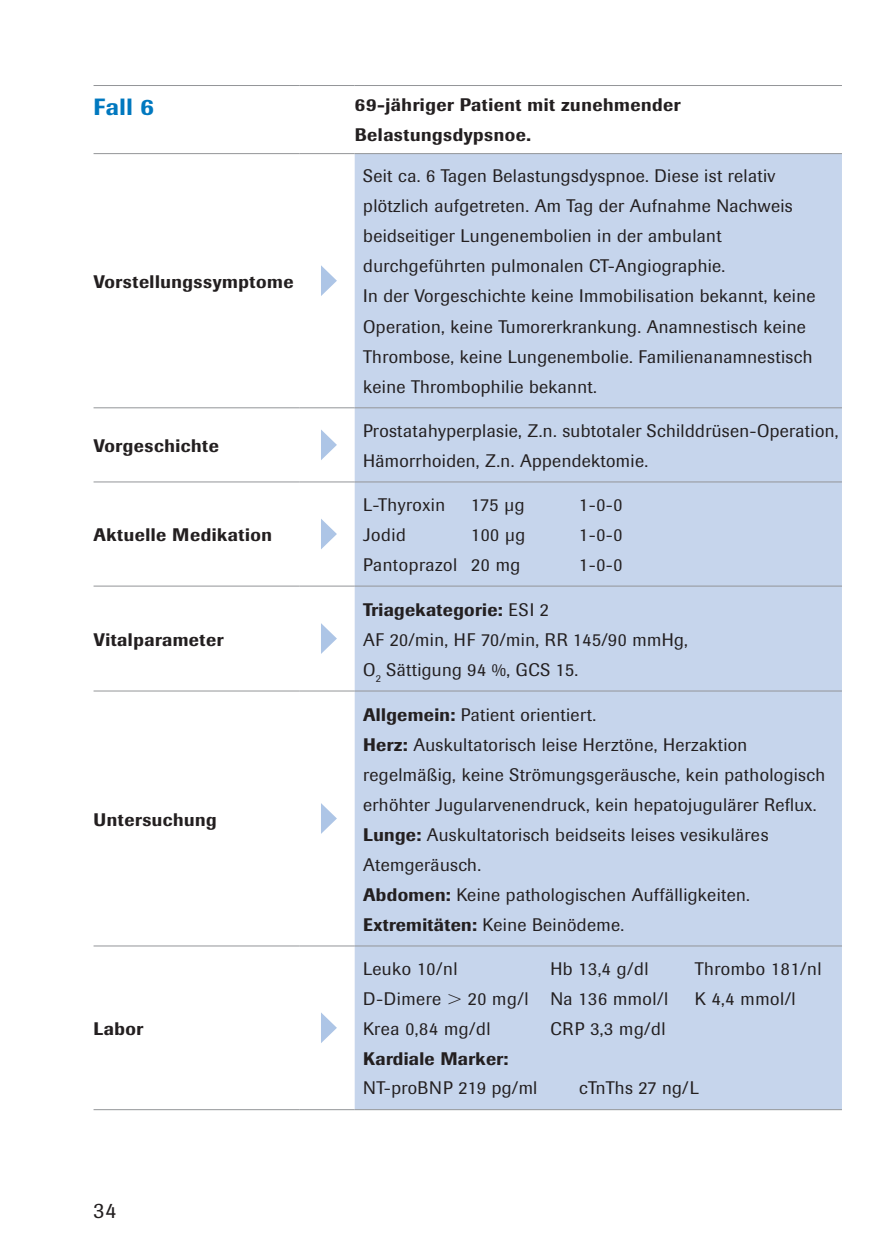
<style>
.page{position:relative;width:893px;height:1259px;background:#fff}
.page>*{position:absolute;margin:0;border:0;box-sizing:border-box;transform-origin:0 0}
.t1{font:500 23.4px "Imago";color:#0078bf}
.t2{font:21.6px "Imago";color:#231f20}
.t3{font:18px/30px "Imago";letter-spacing:.02em;color:#231f20}
.t4{font:500 18px/30px "Imago";letter-spacing:.03em;color:#231f20}
.s1{font-weight:500}
</style>
<div class="page">
<div style="left:355px;top:154px;width:487px;height:955px;background:#c6d5ec"></div>
<hr style="left:94px;top:85px;width:206px;height:1px;background:#939598">
<hr style="left:300px;top:85px;width:55px;height:1px;background:#939598">
<hr style="left:355px;top:85px;width:487px;height:1px;background:#939598">
<hr style="left:94px;top:153px;width:206px;height:1px;background:#939598">
<hr style="left:355px;top:153px;width:487px;height:1px;background:#939598">
<hr style="left:94px;top:407px;width:206px;height:1px;background:#939598">
<hr style="left:355px;top:407px;width:487px;height:1px;background:#939598">
<hr style="left:94px;top:481px;width:206px;height:1px;background:#939598">
<hr style="left:355px;top:481px;width:487px;height:1px;background:#939598">
<hr style="left:94px;top:585px;width:206px;height:1px;background:#939598">
<hr style="left:355px;top:585px;width:487px;height:1px;background:#939598">
<hr style="left:94px;top:690px;width:206px;height:1px;background:#939598">
<hr style="left:355px;top:690px;width:487px;height:1px;background:#939598">
<hr style="left:94px;top:945px;width:206px;height:1px;background:#939598">
<hr style="left:355px;top:945px;width:487px;height:1px;background:#939598">
<hr style="left:94px;top:1109px;width:206px;height:1px;background:#939598">
<hr style="left:355px;top:1109px;width:487px;height:1px;background:#939598">
<hr style="left:300px;top:153px;width:55px;height:1px;background:#939598">
<hr style="left:300px;top:407px;width:55px;height:1px;background:#939598">
<hr style="left:300px;top:481px;width:55px;height:1px;background:#939598">
<hr style="left:300px;top:585px;width:55px;height:1px;background:#939598">
<hr style="left:300px;top:690px;width:55px;height:1px;background:#939598">
<hr style="left:300px;top:945px;width:55px;height:1px;background:#939598">
<hr style="left:300px;top:1109px;width:55px;height:1px;background:#939598">
<svg style="left:321px;top:265px;width:16px;height:31px"></svg>
<svg style="left:321px;top:429px;width:16px;height:31px"></svg>
<svg style="left:321px;top:519px;width:16px;height:30px"></svg>
<svg style="left:321px;top:623px;width:16px;height:31px"></svg>
<svg style="left:321px;top:803px;width:16px;height:31px"></svg>
<svg style="left:321px;top:1012px;width:16px;height:31px"></svg>
<svg style="left:449px;top:993px;width:12px;height:11px"></svg>
<p class="t1" style="left:94px;top:93px;width:62px">Fall 6</p>
<p class="t4" style="left:355px;top:89px;width:327px">69-jähriger Patient mit zunehmender<br>Belastungsdypsnoe.</p>
<p class="t4" style="left:94px;top:266px;width:201px">Vorstellungssymptome</p>
<p class="t4" style="left:94px;top:431px;width:127px">Vorgeschichte</p>
<p class="t4" style="left:94px;top:520px;width:180px">Aktuelle Medikation</p>
<p class="t4" style="left:94px;top:624px;width:131px">Vitalparameter</p>
<p class="t4" style="left:94px;top:804px;width:125px">Untersuchung</p>
<p class="t4" style="left:94px;top:1013px;width:51px">Labor</p>
<p class="t2" style="left:94px;top:1197px;width:24px">34</p>
<p class="t3" style="left:363px;top:161px;width:454px">Seit ca. 6 Tagen Belastungsdyspnoe. Diese ist relativ plötzlich aufgetreten. Am Tag der Aufnahme Nachweis beidseitiger Lungenembolien in der ambulant durchgeführten pulmonalen CT-Angiographie.<br>In der Vorgeschichte keine Immobilisation bekannt, keine Operation, keine Tumorerkrankung. Anamnestisch keine Thrombose, keine Lungenembolie. Familienanamnestisch keine Thrombophilie bekannt.</p>
<p class="t3" style="left:363px;top:415px;width:477px">Prostatahyperplasie, Z.n. subtotaler Schilddrüsen-Operation,<br>Hämorrhoiden, Z.n. Appendektomie.</p>
<p class="t3" style="left:363px;top:489px;width:84px">L-Thyroxin</p>
<p class="t3" style="left:471px;top:489px;width:55px">175 μg</p>
<p class="t3" style="left:579px;top:489px;width:45px">1-0-0</p>
<p class="t3" style="left:363px;top:519px;width:44px">Jodid</p>
<p class="t3" style="left:471px;top:519px;width:56px">100 μg</p>
<p class="t3" style="left:579px;top:519px;width:45px">1-0-0</p>
<p class="t3" style="left:363px;top:549px;width:159px">Pantoprazol 20 mg</p>
<p class="t3" style="left:579px;top:549px;width:45px">1-0-0</p>
<p class="t3" style="left:363px;top:594px;width:326px"><span class="s1">Triagekategorie:</span> ESI 2<br>AF 20/min, HF 70/min, RR 145/90 mmHg,<br>O<sub>2</sub> Sättigung 94 %, GCS 15.</p>
<p class="t3" style="left:363px;top:699px;width:463px"><span class="s1">Allgemein:</span> Patient orientiert.<br><span class="s1">Herz:</span> Auskultatorisch leise Herztöne, Herzaktion regelmäßig, keine Strömungsgeräusche, kein pathologisch erhöhter Jugularvenendruck, kein hepatojugulärer Reflux.<br><span class="s1">Lunge:</span> Auskultatorisch beidseits leises vesikuläres Atemgeräusch.<br><span class="s1">Abdomen:</span> Keine pathologischen Auffälligkeiten.<br><span class="s1">Extremitäten:</span> Keine Beinödeme.</p>
<p class="t3" style="left:363px;top:953px;width:96px">Leuko 10/nl</p>
<p class="t3" style="left:550px;top:953px;width:100px">Hb 13,4 g/dl</p>
<p class="t3" style="left:695px;top:953px;width:128px">Thrombo 181/nl</p>
<p class="t3" style="left:363px;top:983px;width:80px">D-Dimere</p>
<p class="t3" style="left:468px;top:983px;width:202px">20 mg/l Na 136 mmol/l</p>
<p class="t3" style="left:695px;top:983px;width:102px">K 4,4 mmol/l</p>
<p class="t3" style="left:363px;top:1013px;width:129px">Krea 0,84 mg/dl</p>
<p class="t3" style="left:550px;top:1013px;width:117px">CRP 3,3 mg/dl</p>
<p class="t4" style="left:363px;top:1043px;width:147px">Kardiale Marker:</p>
<p class="t3" style="left:363px;top:1073px;width:176px">NT-proBNP 219 pg/ml</p>
<p class="t3" style="left:579px;top:1073px;width:121px">cTnThs 27 ng/L</p>
</div>
